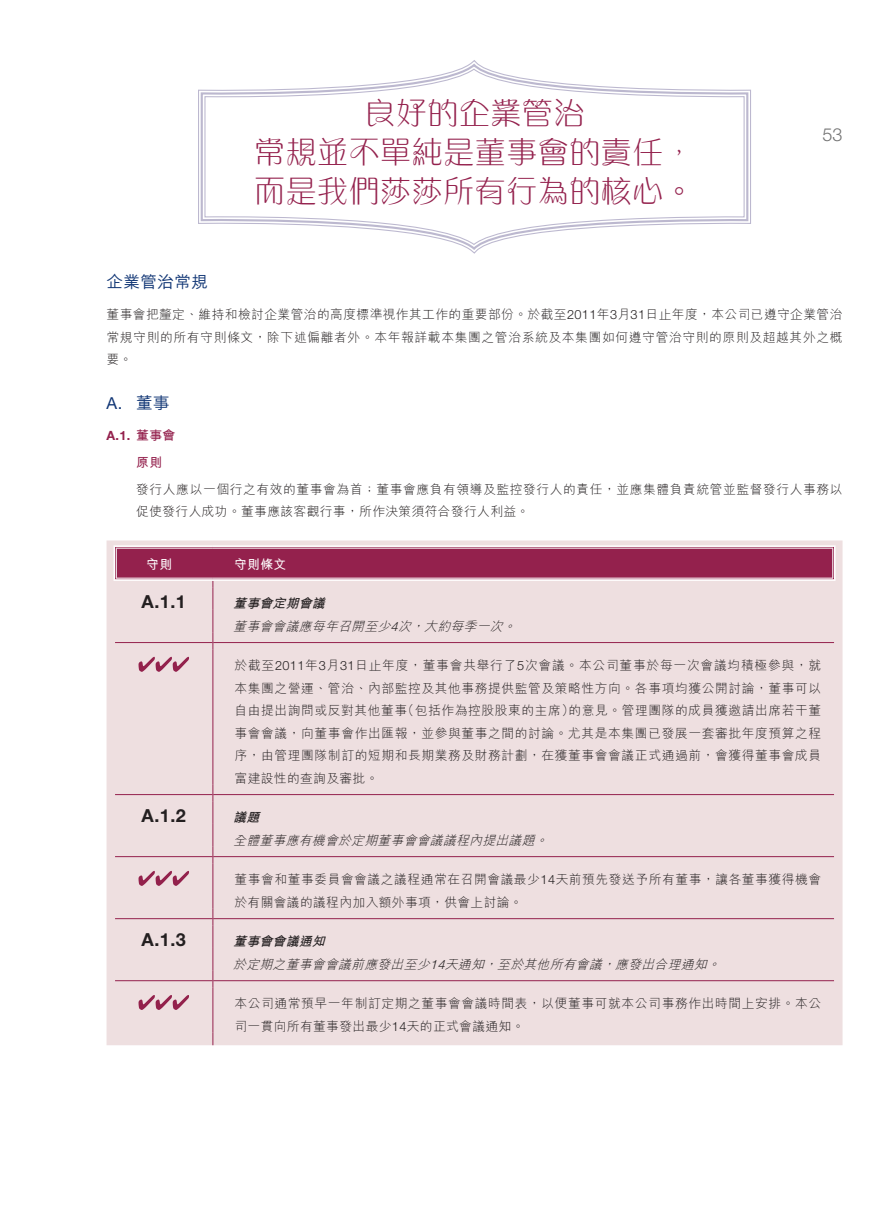
<style>
.page{position:relative;width:893px;height:1212px;background:#fff}
.page>*{position:absolute;margin:0;border:0;box-sizing:border-box;transform-origin:0 0}
.t1{font:31.5px/39px "M Gentle HK Light E Ten B5 H";color:#94214d}
.t2{font:700 18px "Helvetica Neue LT Std";color:#231f20}
.t3{font:300 18px "Helvetica Neue LT Std";color:#717171}
.t4{font:16.5px "M Hei HK Medium E Ten B5 H";letter-spacing:.03em;color:#113675}
.t5{font:16.5px "Helvetica Neue LT Std";color:#113675}
.t6{font:12.75px/22.5px "M Hei HK Light E Ten B5 H";letter-spacing:.045em;color:#231f20}
.t7{font:italic 12.75px "M Hei HK Light E Ten B5 H";color:#231f20}
.t8{font:italic 12.75px "M Hei HK Bold E Ten B5 H";letter-spacing:.03em;color:#231f20}
.t9{font:700 12.75px "Helvetica Neue LT Std";color:#94214d}
.t10{font:12.75px "M Hei HK Bold E Ten B5 H";letter-spacing:.03em;color:#fff}
.t11{font:12.75px "M Hei HK Bold E Ten B5 H";color:#94214d}
.s1{font-family:"Helvetica Neue LT Std";font-weight:300}
.s2{font-family:"M Hei HK Medium E Ten B5 H"}
.s3{font-family:"M Hei HK Bold E Ten B5 H";font-weight:400}
</style>
<div class="page">
<svg style="left:200px;top:62px;width:549px;height:190px"></svg>
<svg style="left:204px;top:68px;width:541px;height:178px"></svg>
<div style="left:106px;top:541px;width:736px;height:504px;background:#eedfe0"></div>
<svg style="left:115px;top:547px;width:719px;height:102px;background:#d2a5b3"></svg>
<hr style="left:212px;top:649px;width:1px;height:135px;background:#94214d">
<svg style="left:212px;top:784px;width:1px;height:79px"></svg>
<hr style="left:212px;top:863px;width:1px;height:45px;background:#94214d">
<svg style="left:212px;top:908px;width:1px;height:79px"></svg>
<hr style="left:212px;top:987px;width:1px;height:45px;background:#94214d">
<svg style="left:212px;top:1032px;width:1px;height:13px"></svg>
<hr style="left:113px;top:547px;width:2px;height:32px;background:#fff">
<hr style="left:116px;top:548px;width:1px;height:30px;background:#fff">
<hr style="left:832px;top:548px;width:1px;height:30px;background:#fff">
<hr style="left:834px;top:547px;width:1px;height:32px;background:#fff">
<hr style="left:116px;top:578px;width:97px;height:1px;background:#fff">
<hr style="left:113px;top:579px;width:100px;height:2px;background:#fff">
<hr style="left:213px;top:578px;width:620px;height:1px;background:#fff">
<hr style="left:213px;top:579px;width:622px;height:2px;background:#fff">
<hr style="left:113px;top:545px;width:100px;height:2px;background:#fff">
<hr style="left:116px;top:548px;width:97px;height:1px;background:#fff">
<hr style="left:213px;top:545px;width:622px;height:2px;background:#fff">
<hr style="left:213px;top:548px;width:620px;height:1px;background:#fff">
<hr style="left:115px;top:642px;width:97px;height:1px;background:#94214d">
<hr style="left:213px;top:642px;width:621px;height:1px;background:#94214d">
<svg style="left:138px;top:657px;width:51px;height:15px"></svg>
<hr style="left:115px;top:794px;width:97px;height:1px;background:#94214d">
<hr style="left:213px;top:794px;width:621px;height:1px;background:#94214d">
<hr style="left:115px;top:856px;width:97px;height:1px;background:#94214d">
<hr style="left:213px;top:856px;width:621px;height:1px;background:#94214d">
<svg style="left:138px;top:871px;width:51px;height:15px"></svg>
<hr style="left:115px;top:918px;width:97px;height:1px;background:#94214d">
<hr style="left:213px;top:918px;width:621px;height:1px;background:#94214d">
<hr style="left:115px;top:980px;width:97px;height:1px;background:#94214d">
<hr style="left:213px;top:980px;width:621px;height:1px;background:#94214d">
<svg style="left:138px;top:995px;width:51px;height:15px"></svg>
<h1 class="t1" style="left:364px;top:98px;width:222px">良好的企業管治</h1>
<h1 class="t1" style="left:254px;top:137px;width:442px">常規並不單純是董事會的責任，而是我們莎莎所有行為的核心。</h1>
<h2 class="t3" style="left:822px;top:128px;width:22px">53</h2>
<p class="t4" style="left:106px;top:275px;width:103px">企業管治常規</p>
<p class="t6" style="left:106px;top:305px;width:737px;text-align:justify">董事會把釐定、維持和檢討企業管治的高度標準視作其工作的重要部份。於截至<span class="s1">2011</span>年<span class="s1">3</span>月<span class="s1">31</span>日止年度，本公司已遵守企業管治常規守則的所有守則條文，除下述偏離者外。本年報詳載本集團之管治系統及本集團如何遵守管治守則的原則及超越其外之概要。</p>
<p class="t5" style="left:106px;top:394px;width:65px">A. <span class="s2">董事</span></p>
<p class="t9" style="left:106px;top:431px;width:70px">A.1. <span class="s3">董事會</span></p>
<p class="t11" style="left:136px;top:458px;width:27px">原則</p>
<p class="t6" style="left:136px;top:480px;width:707px">發行人應以一個行之有效的董事會為首；董事會應負有領導及監控發行人的責任，並應集體負責統管並監督發行人事務以促使發行人成功。董事應該客觀行事，所作決策須符合發行人利益。</p>
<p class="t10" style="left:146px;top:560px;width:27px">守則</p>
<p class="t10" style="left:234px;top:560px;width:54px">守則條文</p>
<h2 class="t2" style="left:142px;top:595px;width:46px">A.1.1</h2>
<p class="t8" style="left:233px;top:599px;width:93px">董事會定期會議</p>
<p class="t7" style="left:233px;top:621px;width:287px">董事會會議應每年召開至少<span class="s1">4</span>次，大約每季一次。</p>
<p class="t6" style="left:234px;top:656px;width:588px;text-align:justify">於截至<span class="s1">2011</span>年<span class="s1">3</span>月<span class="s1">31</span>日止年度，董事會共舉行了<span class="s1">5</span>次會議。本公司董事於每一次會議均積極參與，就本集團之營運、管治、內部監控及其他事務提供監管及策略性方向。各事項均獲公開討論，董事可以自由提出詢問或反對其他董事（包括作為控股股東的主席）的意見。管理團隊的成員獲邀請出席若干董事會會議，向董事會作出匯報，並參與董事之間的討論。尤其是本集團已發展一套審批年度預算之程序，由管理團隊制訂的短期和長期業務及財務計劃，在獲董事會會議正式通過前，會獲得董事會成員富建設性的查詢及審批。</p>
<h2 class="t2" style="left:142px;top:809px;width:46px">A.1.2</h2>
<p class="t8" style="left:233px;top:813px;width:31px">議題</p>
<p class="t7" style="left:233px;top:835px;width:319px">全體董事應有機會於定期董事會會議議程內提出議題。</p>
<p class="t6" style="left:234px;top:870px;width:588px">董事會和董事委員會會議之議程通常在召開會議最少<span class="s1">14</span>天前預先發送予所有董事，讓各董事獲得機會於有關會議的議程內加入額外事項，供會上討論。</p>
<h2 class="t2" style="left:142px;top:933px;width:46px">A.1.3</h2>
<p class="t8" style="left:233px;top:937px;width:96px">董事會會議通知</p>
<p class="t7" style="left:233px;top:959px;width:491px">於定期之董事會會議前應發出至少<span class="s1">14</span>天通知，至於其他所有會議，應發出合理通知。</p>
<p class="t6" style="left:234px;top:994px;width:588px">本公司通常預早一年制訂定期之董事會會議時間表，以便董事可就本公司事務作出時間上安排。本公司一貫向所有董事發出最少<span class="s1">14</span>天的正式會議通知。</p>
</div>
